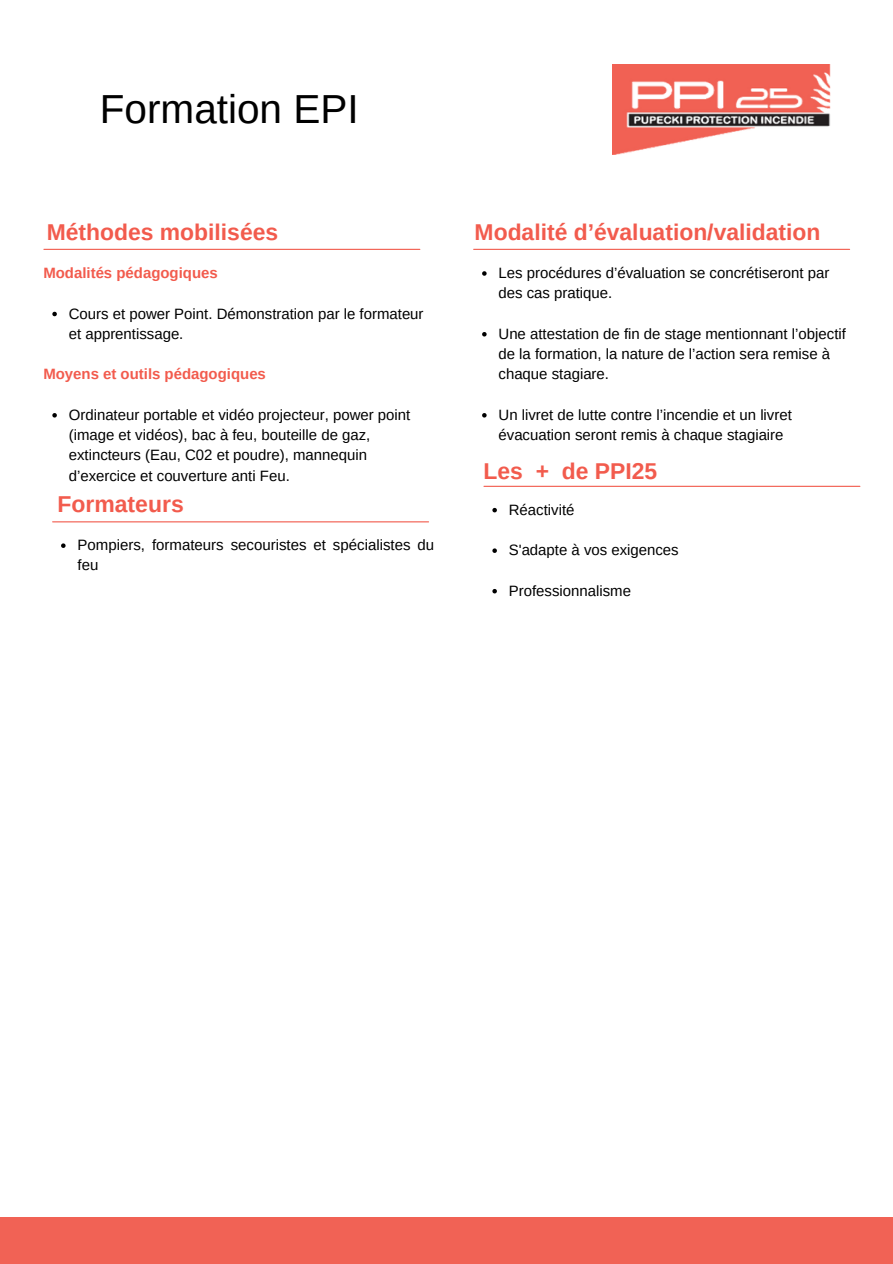
<style>
.page{position:relative;width:893px;height:1264px;background:#fff}
.page>*{position:absolute;margin:0;border:0;box-sizing:border-box;transform-origin:0 0}
.t1{font:40.5px "Arimo";color:#000}
.t2{font:700 22.95px "Arimo";color:#f25b4d}
.t3{font:15px/20.2px "Arimo";color:#000}
.t4{font:700 15px "Arimo";color:#f25b4d}
</style>
<div class="page">
<div style="left:0;top:1216px;width:892px;height:47px;background:#f16255"></div>
<img style="left:612px;top:64px;width:218px;height:90px">
<hr style="left:473px;top:249px;width:376px;height:1px;background:#f25b4d">
<svg style="left:482px;top:271px;width:4px;height:5px"></svg>
<svg style="left:482px;top:332px;width:4px;height:4px"></svg>
<svg style="left:482px;top:413px;width:4px;height:4px"></svg>
<hr style="left:44px;top:249px;width:376px;height:1px;background:#f25b4d">
<svg style="left:52px;top:312px;width:5px;height:4px"></svg>
<svg style="left:52px;top:413px;width:5px;height:4px"></svg>
<hr style="left:484px;top:486px;width:375px;height:1px;background:#f25b4d">
<svg style="left:492px;top:508px;width:5px;height:4px"></svg>
<svg style="left:492px;top:548px;width:5px;height:5px"></svg>
<svg style="left:492px;top:589px;width:5px;height:4px"></svg>
<hr style="left:53px;top:521px;width:375px;height:1px;background:#f25b4d">
<svg style="left:61px;top:543px;width:5px;height:5px"></svg>
<p class="t1" style="left:100px;top:86px;width:260px">Formation EPI</p>
<p class="t2" style="left:47px;top:219px;width:233px">Méthodes mobilisées</p>
<p class="t4" style="left:43px;top:264px;width:176px">Modalités pédagogiques</p>
<p class="t3" style="left:69px;top:303px;width:356px">Cours et power Point. Démonstration par le formateur et apprentissage.</p>
<p class="t4" style="left:43px;top:366px;width:224px">Moyens et outils pédagogiques</p>
<p class="t3" style="left:69px;top:404px;width:343px">Ordinateur portable et vidéo projecteur, power point (image et vidéos), bac à feu, bouteille de gaz, extincteurs (Eau, C02 et poudre), mannequin d’exercice et couverture anti Feu.</p>
<p class="t2" style="left:57px;top:491px;width:128px">Formateurs</p>
<p class="t3" style="left:78px;top:535px;width:358px">Pompiers, formateurs secouristes et spécialistes du feu</p>
<p class="t2" style="left:474px;top:219px;width:347px">Modalité d’évaluation/validation</p>
<p class="t3" style="left:498px;top:263px;width:332px">Les procédures d’évaluation se concrétiseront par des cas pratique.</p>
<p class="t3" style="left:498px;top:323px;width:349px">Une attestation de fin de stage mentionnant l’objectif de la formation, la nature de l’action sera remise à chaque stagiare.</p>
<p class="t3" style="left:498px;top:404px;width:295px">Un livret de lutte contre l’incendie et un livret évacuation seront remis à chaque stagiaire</p>
<p class="t2" style="left:483px;top:458px;width:175px">Les + de PPI25</p>
<p class="t3" style="left:509px;top:499px;width:67px">Réactivité</p>
<p class="t3" style="left:509px;top:540px;width:171px">S'adapte à vos exigences</p>
<p class="t3" style="left:509px;top:580px;width:124px">Professionnalisme</p>
</div>
